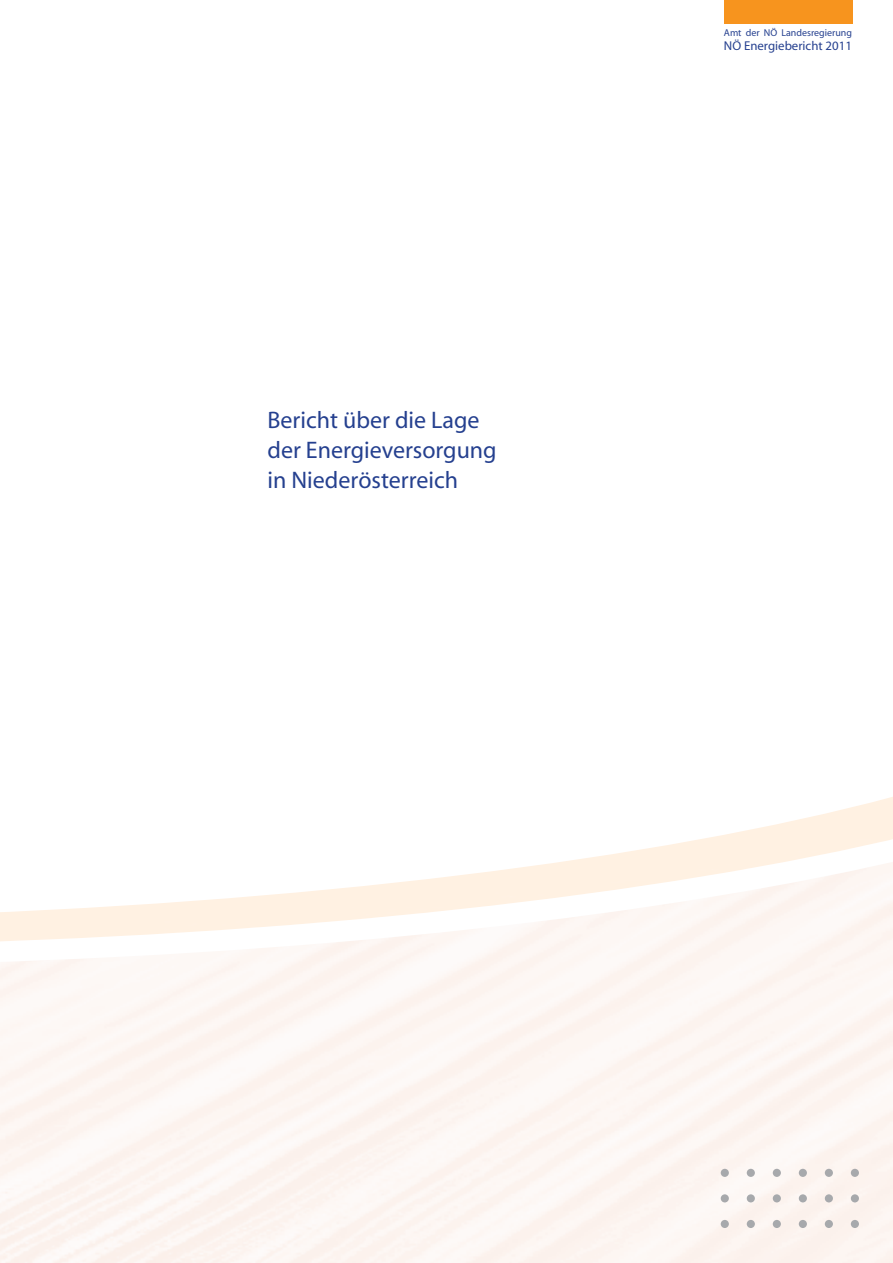
<style>
.page{position:relative;width:893px;height:1263px;background:#fff}
.page>*{position:absolute;margin:0;border:0;box-sizing:border-box;transform-origin:0 0}
.t1{font:24px/30px "Myriad";color:#25408f}
.t2{font:12.9px "Myriad";color:#25408f}
.t3{font:9.9px "Myriad";color:#25408f}
</style>
<div class="page">
<svg style="left:0;top:946px;width:893px;height:20px;fill:#fdf7f4"></svg>
<svg style="left:0;top:919px;width:893px;height:27px;fill:#fdf7f4"></svg>
<svg style="left:0;top:796px;width:893px;height:123px"></svg>
<div style="left:721px;top:1169px;width:8px;height:8px;background:#a7a9ac;border-radius:50%"></div>
<div style="left:747px;top:1169px;width:8px;height:8px;background:#a7a9ac;border-radius:50%"></div>
<div style="left:773px;top:1169px;width:8px;height:8px;background:#a7a9ac;border-radius:50%"></div>
<div style="left:799px;top:1169px;width:8px;height:8px;background:#a7a9ac;border-radius:50%"></div>
<div style="left:825px;top:1169px;width:8px;height:8px;background:#a7a9ac;border-radius:50%"></div>
<div style="left:851px;top:1169px;width:8px;height:8px;background:#a7a9ac;border-radius:50%"></div>
<div style="left:851px;top:1194px;width:8px;height:8px;background:#a7a9ac;border-radius:50%"></div>
<div style="left:825px;top:1194px;width:8px;height:8px;background:#a7a9ac;border-radius:50%"></div>
<div style="left:799px;top:1194px;width:8px;height:8px;background:#a7a9ac;border-radius:50%"></div>
<div style="left:773px;top:1194px;width:8px;height:8px;background:#a7a9ac;border-radius:50%"></div>
<div style="left:747px;top:1194px;width:8px;height:8px;background:#a7a9ac;border-radius:50%"></div>
<div style="left:721px;top:1194px;width:8px;height:8px;background:#a7a9ac;border-radius:50%"></div>
<div style="left:851px;top:1220px;width:8px;height:8px;background:#a7a9ac;border-radius:50%"></div>
<div style="left:825px;top:1220px;width:8px;height:8px;background:#a7a9ac;border-radius:50%"></div>
<div style="left:799px;top:1220px;width:8px;height:8px;background:#a7a9ac;border-radius:50%"></div>
<div style="left:773px;top:1220px;width:8px;height:8px;background:#a7a9ac;border-radius:50%"></div>
<div style="left:747px;top:1220px;width:8px;height:8px;background:#a7a9ac;border-radius:50%"></div>
<div style="left:721px;top:1220px;width:8px;height:8px;background:#a7a9ac;border-radius:50%"></div>
<div style="left:724px;top:0;width:128px;height:23px;background:#f7941e"></div>
<p class="t1" style="left:267px;top:406px;width:231px">Bericht über die Lage der Energieversorgung in Niederösterreich</p>
<p class="t3" style="left:724px;top:28px;width:129px">Amt der NÖ Landesregierung</p>
<p class="t2" style="left:724px;top:39px;width:129px">NÖ Energiebericht 2011</p>
</div>
